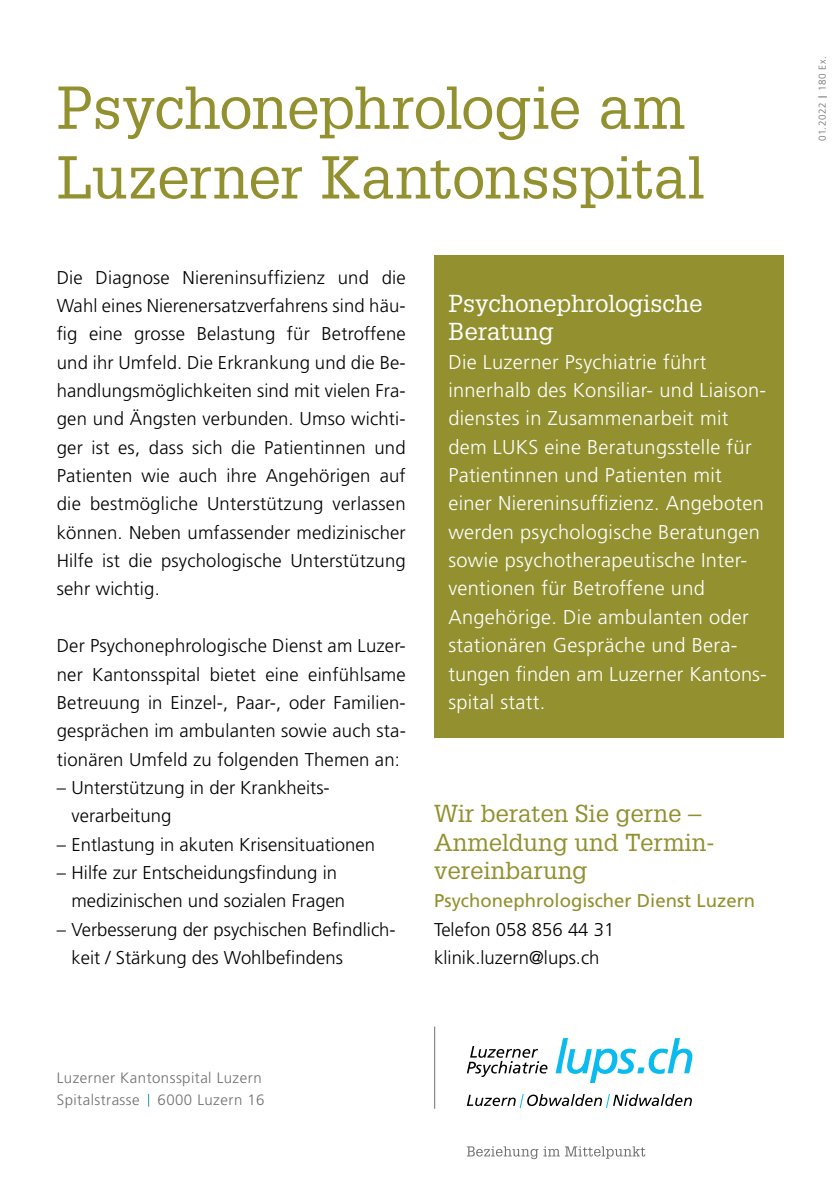
<style>
.page{position:relative;width:840px;height:1191px;background:#fff}
.page>*{position:absolute;margin:0;border:0;box-sizing:border-box;transform-origin:0 0}
.t1{font:59px/69.6px "Glypha LT";letter-spacing:-.01em;color:#92902f}
.t2{font:24px/28.4px "Glypha LT";color:#92902f}
.t3{font:24px/28.4px "Glypha LT";color:#fff}
.t4{font:300 20px/28.4px "Frutiger LT";letter-spacing:.015em;color:#fff}
.t5{font:300 18.4px/28.4px "Frutiger LT";color:#000}
.t6{font:18.4px "Frutiger LT";color:#92902f}
.t7{font:300 15px/22px "Frutiger LT";letter-spacing:.03em;color:#706f6f}
.t8{font:300 10px "Frutiger LT";letter-spacing:.03em;color:#706f6f}
</style>
<div class="page">
<hr style="left:434px;top:1026px;width:1px;height:82px;background:#706f6f">
<svg style="left:148px;top:1093px;width:1px;height:13px"></svg>
<svg style="left:466px;top:1146px;width:179px;height:13px"></svg>
<svg style="left:555px;top:1038px;width:137px;height:45px"></svg>
<svg style="left:466px;top:1046px;width:81px;height:31px"></svg>
<svg style="left:466px;top:1094px;width:225px;height:14px"></svg>
<div style="left:434px;top:255px;width:348px;height:482px;background:#92902f"></div>
<h1 class="t1" style="left:57px;top:72px;width:648px">Psychonephrologie am<br>Luzerner Kantonsspital</h1>
<p class="t5" style="left:57px;top:263px;width:350px;text-align:justify">Die Diagnose Niereninsuffizienz und die Wahl eines Nierenersatzverfahrens sind häu&shy;fig eine grosse Belastung für Betroffene und ihr Umfeld. Die Erkrankung und die Be&shy;handlungsmöglichkeiten sind mit vielen Fra&shy;gen und Ängsten verbunden. Umso wichti&shy;ger ist es, dass sich die Patientinnen und Patienten wie auch ihre Angehörigen auf die bestmögliche Unterstützung verlassen können. Neben umfassender medizinischer Hilfe ist die psychologische Unterstützung sehr wichtig.</p>
<p class="t5" style="left:57px;top:632px;width:350px;text-align:justify">Der Psychonephrologische Dienst am Luzer&shy;ner Kantonsspital bietet eine einfühlsame Betreuung in Einzel-, Paar-, oder Familien&shy;gesprächen im ambulanten sowie auch sta&shy;tionären Umfeld zu folgenden Themen an:</p>
<p class="t5" style="left:71px;top:773px;width:258px;text-indent:-15px">– Unterstützung in der Krankheits&shy;verarbeitung</p>
<p class="t5" style="left:57px;top:830px;width:320px">– Entlastung in akuten Krisensituationen</p>
<p class="t5" style="left:71px;top:858px;width:275px;text-indent:-15px">– Hilfe zur Entscheidungsfindung in medizinischen und sozialen Fragen</p>
<p class="t5" style="left:71px;top:915px;width:325px;text-indent:-15px">– Verbesserung der psychischen Befindlich&shy;keit / Stärkung des Wohlbefindens</p>
<h2 class="t3" style="left:448px;top:289px;width:255px">Psychonephrologische<br>Beratung</h2>
<p class="t4" style="left:448px;top:348px;width:319px">Die Luzerner Psychiatrie führt innerhalb des Konsiliar- und Liaison&shy;dienstes in Zusammenarbeit mit dem LUKS eine Beratungsstelle für<br>Patientinnen und Patienten mit einer Niereninsuffizienz. Angeboten werden psychologische Beratungen sowie psychotherapeutische Inter&shy;ventionen für Betroffene und<br>Angehörige. Die ambulanten oder stationären Gespräche und Bera&shy;tungen finden am Luzerner Kantons&shy;spital statt.</p>
<h2 class="t2" style="left:434px;top:799px;width:281px">Wir beraten Sie gerne –<br>Anmeldung und Termin&shy;vereinbarung</h2>
<p class="t6" style="left:434px;top:890px;width:322px">Psychonephrologischer Dienst Luzern</p>
<p class="t5" style="left:434px;top:915px;width:181px">Telefon 058 856 44 31 klinik.luzern@lups.ch</p>
<p class="t7" style="left:57px;top:1067px;width:209px">Luzerner Kantonsspital Luzern<br>Spitalstrasse 6000 Luzern 16</p>
<p class="t8" style="left:816px;top:141px;width:86px;rotate:-90deg">01.2022 180 Ex.</p>
</div>
